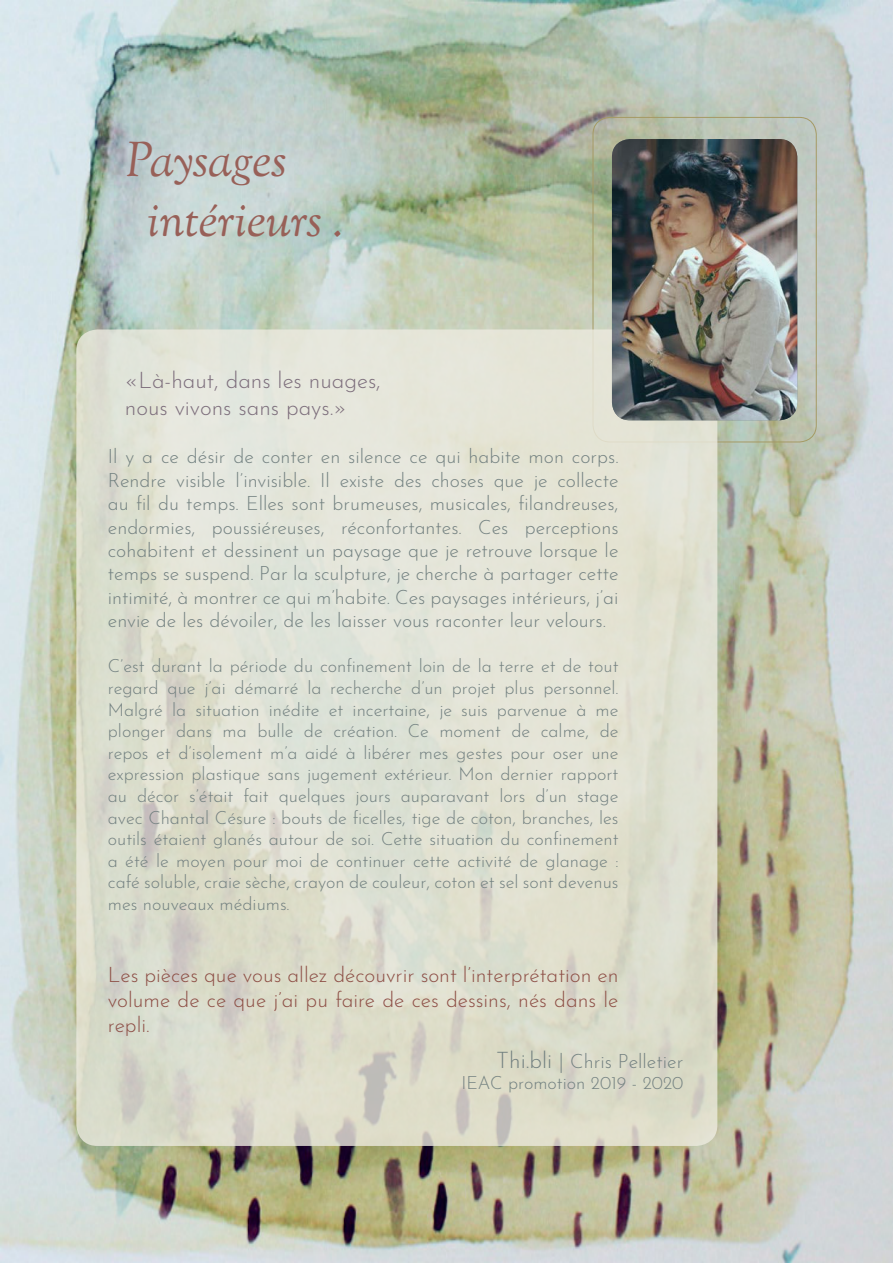
<style>
.page{position:relative;width:893px;height:1263px;background:#fff}
.page>*{position:absolute;margin:0;border:0;box-sizing:border-box;transform-origin:0 0}
.Titre_du_dossier_2{font:italic 48px "Sorts Mill Goudy";letter-spacing:-.01em;color:#986058}
.Texte{font:300 22.5px/27px "Josefin Sans";color:#7c6d7b}
.Texte_gris_bleuté_fo{font:300 21px/25.2px "Josefin Sans";color:#8d4e45;text-align:justify}
.Texte_gris_bleuté_fo-2{font:300 19.5px/23.4px "Josefin Sans";color:#728080;text-align:justify}
.Texte_gris_bleuté_fo-3{font:300 18px/21.6px "Josefin Sans";color:#728080;text-align:justify}
.s1{font-size:22.5px}
.s2{font-size:21px}
</style>
<div class="page">
<img style="left:0;top:0;width:893px;height:1263px">
<div style="left:593px;top:117px;width:224px;height:325px;border:1px solid #a59a64;border-radius:17px"></div>
<svg style="left:76px;top:329px;width:641px;height:817px;background:#dedfd1"></svg>
<img style="left:612px;top:139px;width:185px;height:281px">
<p class="Titre_du_dossier_2" style="left:126px;top:130px;width:162px">Paysages</p>
<p class="Titre_du_dossier_2" style="left:148px;top:190px;width:197px">intérieurs .</p>
<p class="Texte" style="left:125px;top:364px;width:257px">«Là-haut, dans les nuages, nous vivons sans pays.»</p>
<p class="Texte_gris_bleuté_fo-2" style="left:108px;top:443px;width:512px">Il y a ce désir de conter en silence ce qui habite mon corps.<br>Rendre visible l’invisible. Il existe des choses que je collecte au fil du temps. Elles sont brumeuses, musicales, filandreuses, endormies, poussiéreuses, réconfortantes. Ces perceptions cohabitent et dessinent un paysage que je retrouve lorsque le temps se suspend. Par la sculpture, je cherche à partager cette intimité, à montrer ce qui m’habite. Ces paysages intérieurs, j’ai envie de les dévoiler, de les laisser vous raconter leur velours.</p>
<p class="Texte_gris_bleuté_fo-3" style="left:108px;top:653px;width:512px">C’est durant la période du confinement loin de la terre et de tout regard que j’ai démarré la recherche d’un projet plus personnel.<br>Malgré la situation inédite et incertaine, je suis parvenue à me plonger dans ma bulle de création. Ce moment de calme, de repos et d’isolement m’a aidé à libérer mes gestes pour oser une expression plastique sans jugement extérieur. Mon dernier rapport au décor s’était fait quelques jours auparavant lors d’un stage avec Chantal Césure : bouts de ficelles, tige de coton, branches, les outils étaient glanés autour de soi. Cette situation du confinement a été le moyen pour moi de continuer cette activité de glanage : café soluble, craie sèche, crayon de couleur, coton et sel sont devenus mes nouveaux médiums.</p>
<p class="Texte_gris_bleuté_fo" style="left:108px;top:960px;width:512px">Les pièces que vous allez découvrir sont l’interprétation en volume de ce que j’ai pu faire de ces dessins, nés dans le repli.</p>
<p class="Texte_gris_bleuté_fo-2" style="left:496px;top:1047px;width:189px"><span class="s1">Thi.bli</span> <span class="s2">|</span> Chris Pelletier</p>
<p class="Texte_gris_bleuté_fo-3" style="left:461px;top:1070px;width:223px">IEAC promotion 2019 - 2020</p>
</div>
